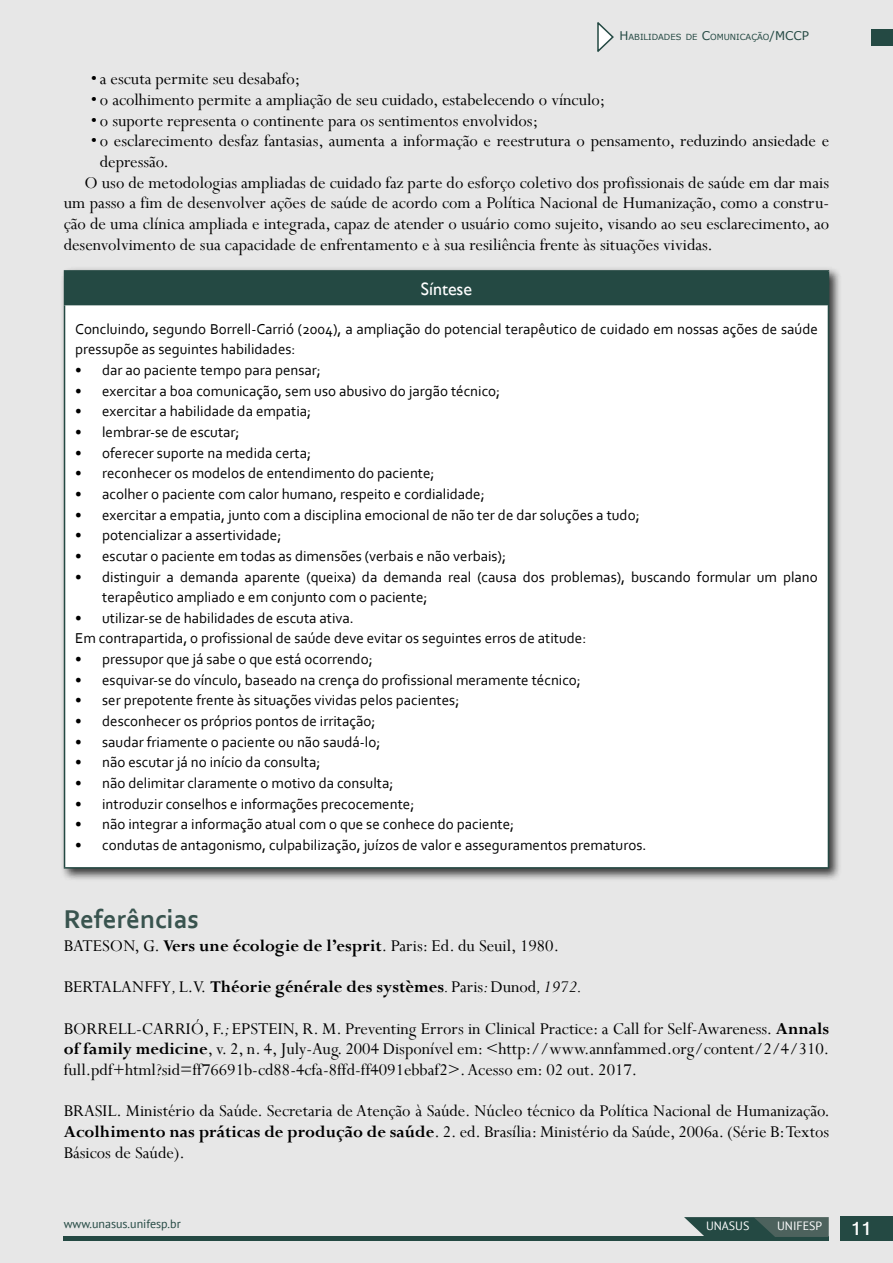
<style>
.page{position:relative;width:893px;height:1263px;background:#e7e7e7}
.page>*{position:absolute;margin:0;border:0;box-sizing:border-box;transform-origin:0 0}
.t1{font:700 27px "Corbel";color:#39544f}
.t2{font:700 19.5px "Shruti";color:#fff}
.t3{font:18.3px/20.7px "Perpetua";color:#000}
.t4{font:700 18.3px "Perpetua";color:#000}
.t5{font:18px "Gill Sans";color:#fff}
.t6{font:15px/20.7px "Corbel";color:#000}
.t7{font:12px "PT Sans";color:#244943}
.t8{font:12px "PT Sans";color:#fff}
.t9{font:8.4px "Verdana";color:#244943}
.s1{font-size:12px}
.s2{font-weight:700}
.s3{font-weight:400}
.s4{font-weight:400;font-style:italic}
.s5{font-style:italic}
</style>
<div class="page">
<div style="left:64px;top:1236px;width:765px;height:5px;background:#244943"></div>
<div style="left:840px;top:1217px;width:53px;height:24px;background:#244943"></div>
<svg style="left:684px;top:1217px;width:145px;height:20px"></svg>
<div style="left:872px;top:29px;width:21px;height:16px;background:#244943"></div>
<svg style="left:597px;top:22px;width:17px;height:30px"></svg>
<div style="left:60px;top:266px;width:782px;height:615px;background:#000;opacity:.75"></div>
<div style="left:65px;top:271px;width:763px;height:34px;background:#244943"></div>
<div style="left:65px;top:305px;width:763px;height:563px;background:#fff"></div>
<hr style="left:64px;top:272px;width:1px;height:32px;background:#244943">
<hr style="left:64px;top:270px;width:765px;height:2px;background:#244943">
<hr style="left:828px;top:272px;width:1px;height:32px;background:#244943">
<hr style="left:64px;top:305px;width:1px;height:562px;background:#244943">
<hr style="left:64px;top:304px;width:765px;height:1px;background:#244943">
<hr style="left:828px;top:305px;width:1px;height:562px;background:#244943">
<hr style="left:64px;top:867px;width:765px;height:2px;background:#244943">
<p class="t9" style="left:619px;top:31px;width:191px"><span class="s1">H</span>ABILIDADES DE <span class="s1">C</span>OMUNICAÇÃO<span class="s1">/M CCP</span></p>
<p class="t3" style="left:91px;top:68px;width:211px">•a escuta permite seu desabafo;</p>
<p class="t3" style="left:91px;top:89px;width:516px">• o acolhimento permite a ampliação de seu cuidado, estabelecendo o vínculo;</p>
<p class="t3" style="left:91px;top:110px;width:449px">• o suporte representa o continente para os sentimentos envolvidos;</p>
<p class="t3" style="left:91px;top:130px;width:740px">• o esclarecimento desfaz fantasias, aumenta a informação e reestrutura o pensamento, reduzindo ansiedade e</p>
<p class="t3" style="left:100px;top:151px;width:67px">depressão.</p>
<p class="t3" style="left:84px;top:172px;width:746px">O uso de metodologias ampliadas de cuidado faz parte do esforço coletivo dos profissionais de saúde em dar mais</p>
<p class="t3" style="left:64px;top:192px;width:767px">um passo a fim de desenvolver ações de saúde de acordo com a Política Nacional de Humanização, como a constru-</p>
<p class="t3" style="left:64px;top:213px;width:767px">ção de uma clínica ampliada e integrada, capaz de atender o usuário como sujeito, visando ao seu esclarecimento, ao</p>
<p class="t3" style="left:64px;top:234px;width:647px">desenvolvimento de sua capacidade de enfrentamento e à sua resiliência frente às situações vividas.</p>
<p class="t5" style="left:421px;top:279px;width:53px">Síntese</p>
<p class="t6" style="left:75px;top:318px;width:744px">Concluindo, segundo Borrell-Carrió (2004), a ampliação do potencial terapêutico de cuidado em nossas ações de saúde pressupõe as seguintes habilidades:</p>
<p class="t6" style="left:75px;top:359px;width:247px">• dar ao paciente tempo para pensar;</p>
<p class="t6" style="left:75px;top:380px;width:427px">• exercitar a boa comunicação, sem uso abusivo do jargão técnico;</p>
<p class="t6" style="left:75px;top:401px;width:238px">• exercitar a habilidade da empatia;</p>
<p class="t6" style="left:75px;top:421px;width:166px">• lembrar-se de escutar;</p>
<p class="t6" style="left:75px;top:442px;width:237px">• oferecer suporte na medida certa;</p>
<p class="t6" style="left:75px;top:463px;width:361px">• reconhecer os modelos de entendimento do paciente;</p>
<p class="t6" style="left:75px;top:483px;width:411px">• acolher o paciente com calor humano, respeito e cordialidade;</p>
<p class="t6" style="left:75px;top:504px;width:566px">• exercitar a empatia, junto com a disciplina emocional de não ter de dar soluções a tudo;</p>
<p class="t6" style="left:75px;top:525px;width:208px">• potencializar a assertividade;</p>
<p class="t6" style="left:75px;top:545px;width:432px">• escutar o paciente em todas as dimensões (verbais e não verbais);</p>
<p class="t6" style="left:102px;top:566px;width:717px;text-indent:-27px">• distinguir a demanda aparente (queixa) da demanda real (causa dos problemas), buscando formular um plano terapêutico ampliado e em conjunto com o paciente;</p>
<p class="t6" style="left:75px;top:607px;width:513px">• utilizar-se de habilidades de escuta ativa.<br>Em contrapartida, o profissional de saúde deve evitar os seguintes erros de atitude:</p>
<p class="t6" style="left:75px;top:648px;width:299px">• pressupor que já sabe o que está ocorrendo;</p>
<p class="t6" style="left:75px;top:669px;width:507px">• esquivar-se do vínculo, baseado na crença do profissional meramente técnico;</p>
<p class="t6" style="left:75px;top:690px;width:386px">• ser prepotente frente às situações vividas pelos pacientes;</p>
<p class="t6" style="left:75px;top:710px;width:302px">• desconhecer os próprios pontos de irritação;</p>
<p class="t6" style="left:75px;top:731px;width:307px">• saudar friamente o paciente ou não saudá-lo;</p>
<p class="t6" style="left:75px;top:752px;width:247px">• não escutar já no início da consulta;</p>
<p class="t6" style="left:75px;top:772px;width:320px">• não delimitar claramente o motivo da consulta;</p>
<p class="t6" style="left:75px;top:793px;width:341px">• introduzir conselhos e informações precocemente;</p>
<p class="t6" style="left:75px;top:813px;width:441px">• não integrar a informação atual com o que se conhece do paciente;</p>
<p class="t6" style="left:75px;top:834px;width:573px">• condutas de antagonismo, culpabilização, juízos de valor e asseguramentos prematuros.</p>
<h1 class="t1" style="left:64px;top:902px;width:137px">Referências</h1>
<p class="t3" style="left:64px;top:935px;width:493px">BATESON, G. <span class="s2">Vers une écologie de l’esprit</span>. Paris: Ed. du Seuil, 1980.</p>
<p class="t4" style="left:64px;top:976px;width:520px"><span class="s3">BERTALANFFY</span><span class="s4">,</span> <span class="s3">L. V.</span> Théorie générale des systèmes<span class="s4">.</span> <span class="s3">Paris</span><span class="s4">:</span> <span class="s3">Dunod</span><span class="s4">, 1972.</span></p>
<p class="t3" style="left:64px;top:1018px;width:767px">BORRELL-CARRIÓ, F. <span class="s5">;</span> EPSTEIN, R. M. Preventing Errors in Clinical Practice: a Call for Self-Awareness. <span class="s2">Annals of family medicine</span>, v. 2, n. 4, July-Aug. 2004 Disponível em: &lt;http://www. annfammed. org/content/2/4/310. full. pdf+html?sid=ff76691b-cd88-4cfa-8ffd-ff4091ebbaf2&gt;. Acesso em: 02 out. 2017.</p>
<p class="t3" style="left:64px;top:1100px;width:767px">BRASIL. Ministério da Saúde. Secretaria de Atenção à Saúde. Núcleo técnico da Política Nacional de Humanização.<br><span class="s2">Acolhimento nas práticas de produção de saúde</span>. 2. ed. Brasília: Ministério da Saúde, 2006a. (Série B: Textos<br>Básicos de Saúde).</p>
<p class="t7" style="left:64px;top:1216px;width:118px">www.unasus.unifesp.br</p>
<p class="t8" style="left:706px;top:1218px;width:45px">UNASUS</p>
<p class="t8" style="left:777px;top:1218px;width:47px">UNIFESP</p>
<h2 class="t2" style="left:851px;top:1217px;width:22px">11</h2>
</div>
